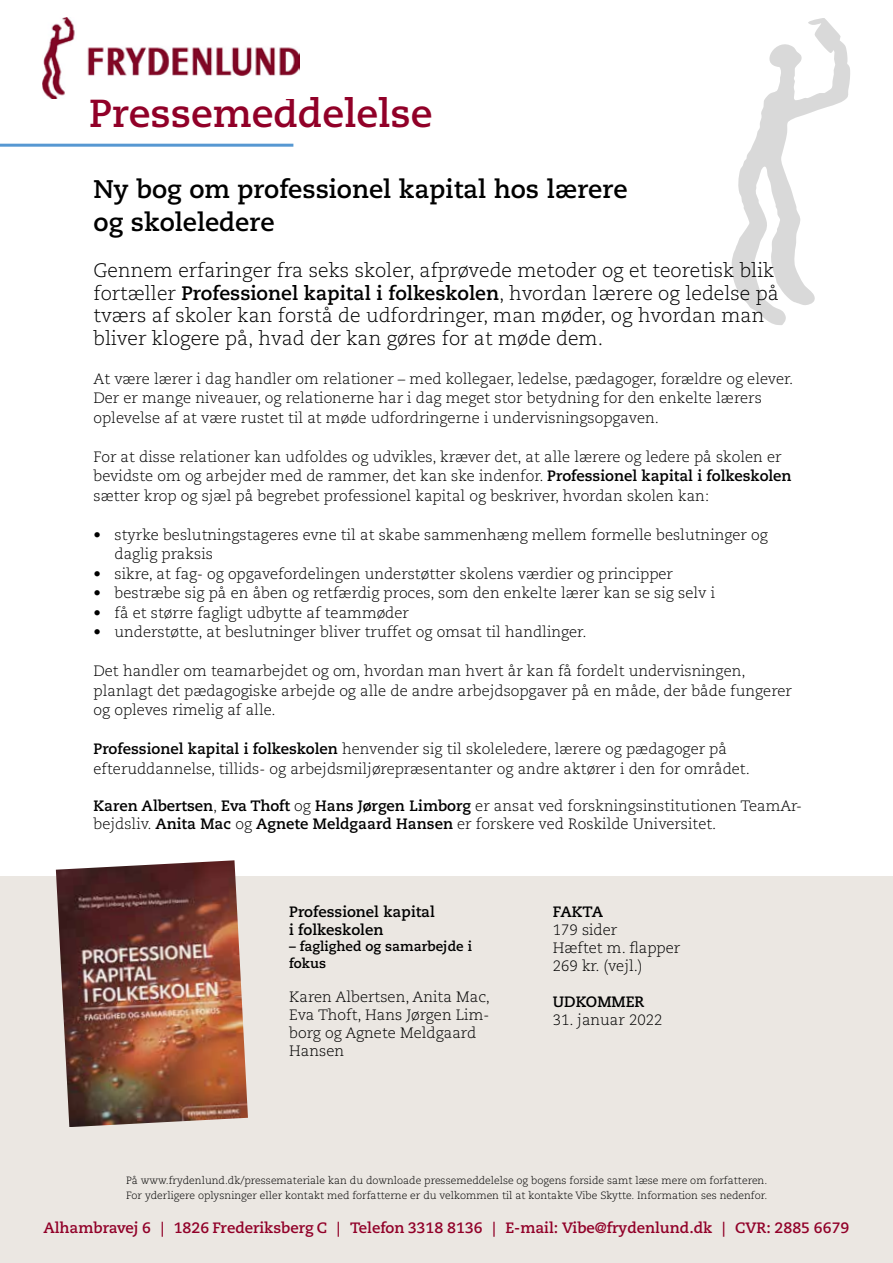
<style>
.page{position:relative;width:893px;height:1263px;background:#fff}
.page>*{position:absolute;margin:0;border:0;box-sizing:border-box;transform-origin:0 0}
.t1{font:700 39px "Caecilia LT Std";color:#910028}
.t2{font:700 25.5px/32.4px "Caecilia LT Std";color:#000}
.t3{font:300 19.5px/22.5px "Caecilia LT Std";color:#000}
.t4{font:300 15px/19.5px "Caecilia LT Std";color:#000}
.t5{font:700 15px "Caecilia LT Std";color:#910028}
.t6{font:700 15px/18px "Caecilia LT Std";color:#000}
.t7{font:700 13.5px/16.5px "Caecilia LT Std";color:#000}
.t8{font:300 10.5px/15px "Caecilia LT Std";color:#000}
.s1{font-weight:700}
</style>
<div class="page">
<svg style="left:731px;top:18px;width:119px;height:307px"></svg>
<hr style="left:0;top:144px;width:293px;height:3px;background:#5698d2">
<div style="left:0;top:876px;width:893px;height:387px;background:#ebe7e2"></div>
<img style="left:43px;top:17px;width:257px;height:82px">
<img style="left:56px;top:860px;width:192px;height:267px">
<h1 class="t1" style="left:89px;top:91px;width:345px">Pressemeddelelse</h1>
<h2 class="t2" style="left:94px;top:174px;width:535px">Ny bog om professionel kapital hos lærere og skoleledere</h2>
<p class="t3" style="left:94px;top:260px;width:687px">Gennem erfaringer fra seks skoler, afprøvede metoder og et teoretisk blik fortæller <span class="s1">Professionel kapital i folkeskolen</span>, hvordan lærere og ledelse på tværs af skoler kan forstå de udfordringer, man møder, og hvordan man bliver klogere på, hvad der kan gøres for at møde dem.</p>
<p class="t4" style="left:94px;top:369px;width:701px">At være lærer i dag handler om relationer – med kollegaer, ledelse, pædagoger, forældre og elever.<br>Der er mange niveauer, og relationerne har i dag meget stor betydning for den enkelte lærers oplevelse af at være rustet til at møde udfordringerne i undervisningsopgaven.</p>
<p class="t4" style="left:94px;top:447px;width:700px">For at disse relationer kan udfoldes og udvikles, kræver det, at alle lærere og ledere på skolen er bevidste om og arbejder med de rammer, det kan ske indenfor. <span class="s1">Professionel kapital i folkeskolen </span>sætter krop og sjæl på begrebet professionel kapital og beskriver, hvordan skolen kan:</p>
<p class="t4" style="left:115px;top:525px;width:655px;text-indent:-21px">• styrke beslutningstageres evne til at skabe sammenhæng mellem formelle beslutninger og daglig praksis</p>
<p class="t4" style="left:94px;top:564px;width:581px">• sikre, at fag- og opgavefordelingen understøtter skolens værdier og principper</p>
<p class="t4" style="left:94px;top:584px;width:623px">• bestræbe sig på en åben og retfærdig proces, som den enkelte lærer kan se sig selv i</p>
<p class="t4" style="left:94px;top:603px;width:317px">• få et større fagligt udbytte af teammøder</p>
<p class="t4" style="left:94px;top:623px;width:494px">• understøtte, at beslutninger bliver truffet og omsat til handlinger.</p>
<p class="t4" style="left:94px;top:662px;width:700px">Det handler om teamarbejdet og om, hvordan man hvert år kan få fordelt undervisningen, planlagt det pædagogiske arbejde og alle de andre arbejdsopgaver på en måde, der både fungerer og opleves rimelig af alle.</p>
<p class="t4" style="left:94px;top:740px;width:658px"><span class="s1">Professionel kapital i folkeskolen</span> henvender sig til skoleledere, lærere og pædagoger på efteruddannelse, tillids- og arbejdsmiljørepræsentanter og andre aktører i den for området.</p>
<p class="t4" style="left:94px;top:797px;width:710px;line-height:18px"><span class="s1">Karen Albertsen</span>, <span class="s1">Eva Thoft</span> og <span class="s1">Hans Jørgen Limborg</span> er ansat ved forskningsinstitutionen TeamAr&shy;bejdsliv. <span class="s1">Anita Mac</span> og <span class="s1">Agnete Meldgaard Hansen</span> er forskere ved Roskilde Universitet.</p>
<p class="t6" style="left:289px;top:903px;width:147px">Professionel kapital i folkeskolen</p>
<p class="t7" style="left:289px;top:939px;width:184px">– faglighed og samarbejde i fokus</p>
<p class="t4" style="left:289px;top:989px;width:202px;line-height:18px">Karen Albertsen, Anita Mac,<br>Eva Thoft, Hans Jørgen Lim&shy;borg og Agnete Meldgaard<br>Hansen</p>
<p class="t6" style="left:553px;top:903px;width:52px">FAKTA</p>
<p class="t4" style="left:553px;top:921px;width:129px;line-height:18px">179 sider<br>Hæftet m. flapper<br>269 kr. (vejl.)</p>
<p class="t6" style="left:553px;top:993px;width:93px">UDKOMMER</p>
<p class="t4" style="left:553px;top:1011px;width:111px">31. januar 2022</p>
<p class="t8" style="left:126px;top:1173px;width:643px">På www.frydenlund.dk/pressemateriale kan du downloade pressemeddelelse og bogens forside samt læse mere om forfatteren.<br>For yderligere oplysninger eller kontakt med forfatterne er du velkommen til at kontakte Vibe Skytte. Information ses nedenfor.</p>
<p class="t5" style="left:43px;top:1218px;width:807px">Alhambravej 6 | 1826 Frederiksberg C | Telefon 3318 8136 | E-mail: Vibe@frydenlund.dk | CVR: 2885 6679</p>
</div>
